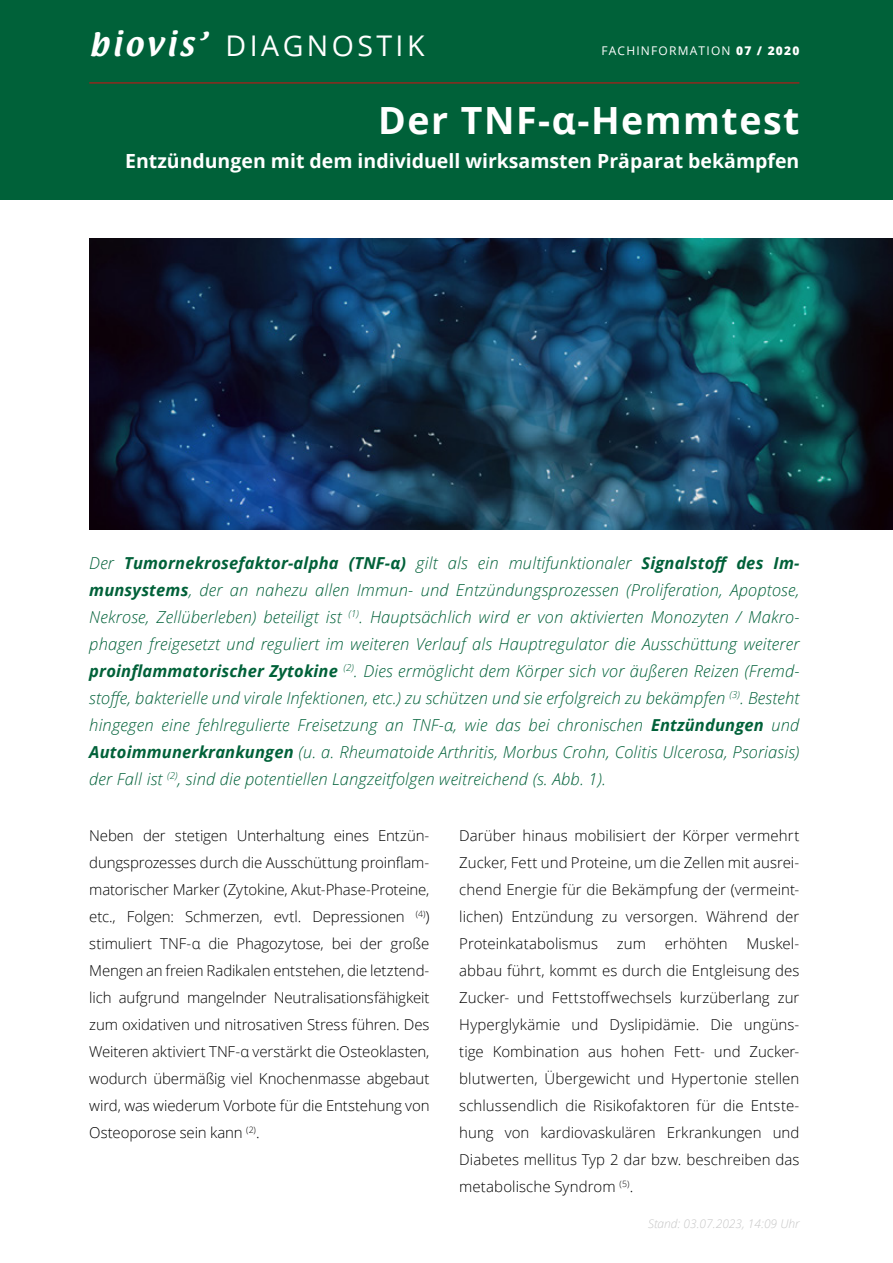
<style>
.page{position:relative;width:893px;height:1263px;background:#fff}
.page>*{position:absolute;margin:0;border:0;box-sizing:border-box;transform-origin:0 0}
.t1{font:700 37.5px "Open Sans";letter-spacing:.04em;color:#fff}
.t2{font:28.5px "Open Sans";letter-spacing:.12em;color:#fff}
.t3{font:700 19.5px "Open Sans";color:#fff}
.Absatzformat_1{font:italic 300 16.5px/27px "Open Sans";letter-spacing:.01em;color:#006139;text-align:justify}
.czarny{font:300 15px/27px "Open Sans";letter-spacing:.005em;color:#000;text-align:justify}
.t4{font:italic 300 12px "Open Sans";color:#c6c6c6}
.t5{font:12px "Open Sans";letter-spacing:.1em;color:#fff}
.s1{font-family:"Textile"}
.s2{font-weight:800}
.s3{font-weight:700}
</style>
<div class="page">
<div style="left:0;top:0;width:893px;height:200px;background:#006139"></div>
<hr style="left:89px;top:82px;width:710px;height:1px;background:#be1716">
<img style="left:89px;top:238px;width:804px;height:291px">
<p class="t2" style="left:89px;top:26px;width:337px"><span class="s1">biovis’</span> DIAGNOSTIK</p>
<p class="t5" style="left:601px;top:43px;width:200px">FACHINFORMATION <span class="s2">07 / 2020</span></p>
<p class="t1" style="left:378px;top:94px;width:423px">Der TNF-α-Hemmtest</p>
<p class="t3" style="left:125px;top:147px;width:676px">Entzündungen mit dem individuell wirksamsten Präparat bekämpfen</p>
<p class="Absatzformat_1" style="left:89px;top:549px;width:712px">Der <span class="s3">Tumornekrosefaktor-alpha (TNF-α)</span> gilt als ein multifunktionaler <span class="s3">Signalstoff des Im&shy;munsystems</span>, der an nahezu allen Immun- und Entzündungsprozessen (Proliferation, Apoptose, Nekrose, Zellüberleben) beteiligt ist <sup>(1)</sup>. Hauptsächlich wird er von aktivierten Monozyten / Makro&shy;phagen freigesetzt und reguliert im weiteren Verlauf als Hauptregulator die Ausschüttung weiterer <span class="s3">proinflammatorischer Zytokine</span> <sup>(2)</sup>. Dies ermöglicht dem Körper sich vor äußeren Reizen (Fremd&shy;stoffe, bakterielle und virale Infektionen, etc.) zu schützen und sie erfolgreich zu bekämpfen <sup>(3)</sup>. Besteht hingegen eine fehlregulierte Freisetzung an TNF-α, wie das bei chronischen <span class="s3">Entzündungen</span> und <span class="s3">Autoimmunerkrankungen</span> (u. a. Rheumatoide Arthritis, Morbus Crohn, Colitis Ulcerosa, Psoriasis) der Fall ist <sup>(2)</sup>, sind die potentiellen Langzeitfolgen weitreichend (s. Abb. 1).</p>
<p class="czarny" style="left:89px;top:822px;width:342px">Neben der stetigen Unterhaltung eines Entzün&shy;dungsprozesses durch die Ausschüttung proinflam&shy;matorischer Marker (Zytokine, Akut-Phase-Proteine, etc., Folgen: Schmerzen, evtl. Depressionen <sup>(4)</sup>) stimuliert TNF-α die Phagozytose, bei der große Mengen an freien Radikalen entstehen, die letztend&shy;lich aufgrund mangelnder Neutralisationsfähigkeit zum oxidativen und nitrosativen Stress führen. Des Weiteren aktiviert TNF-α verstärkt die Osteoklasten, wodurch übermäßig viel Knochenmasse abgebaut wird, was wiederum Vorbote für die Entstehung von Osteoporose sein kann <sup>(2)</sup>.</p>
<p class="czarny" style="left:459px;top:822px;width:342px">Darüber hinaus mobilisiert der Körper vermehrt Zucker, Fett und Proteine, um die Zellen mit ausrei&shy;chend Energie für die Bekämpfung der (vermeint&shy;lichen) Entzündung zu versorgen. Während der Proteinkatabolismus</p>
<p class="czarny" style="left:459px;top:930px;width:342px;text-indent:287px">Muskel&shy;abbau führt, kommt es durch die Entgleisung des Zucker- und Fettstoffwechsels kurzüberlang zur Hyperglykämie und Dyslipidämie. Die ungüns&shy;tige Kombination aus hohen Fett- und Zucker&shy;blutwerten, Übergewicht und Hypertonie stellen schlussendlich die Risikofaktoren für die Entste&shy;hung von kardiovaskulären Erkrankungen und Diabetes mellitus Typ 2 dar bzw. beschreiben das metabolische Syndrom <sup>(5)</sup>.</p>
<p class="czarny" style="left:617px;top:930px;width:31px">zum</p>
<p class="czarny" style="left:665px;top:930px;width:65px">erhöhten</p>
<p class="t4" style="left:648px;top:1215px;width:153px">Stand: 03.07.2023, 14:09 Uhr</p>
</div>
